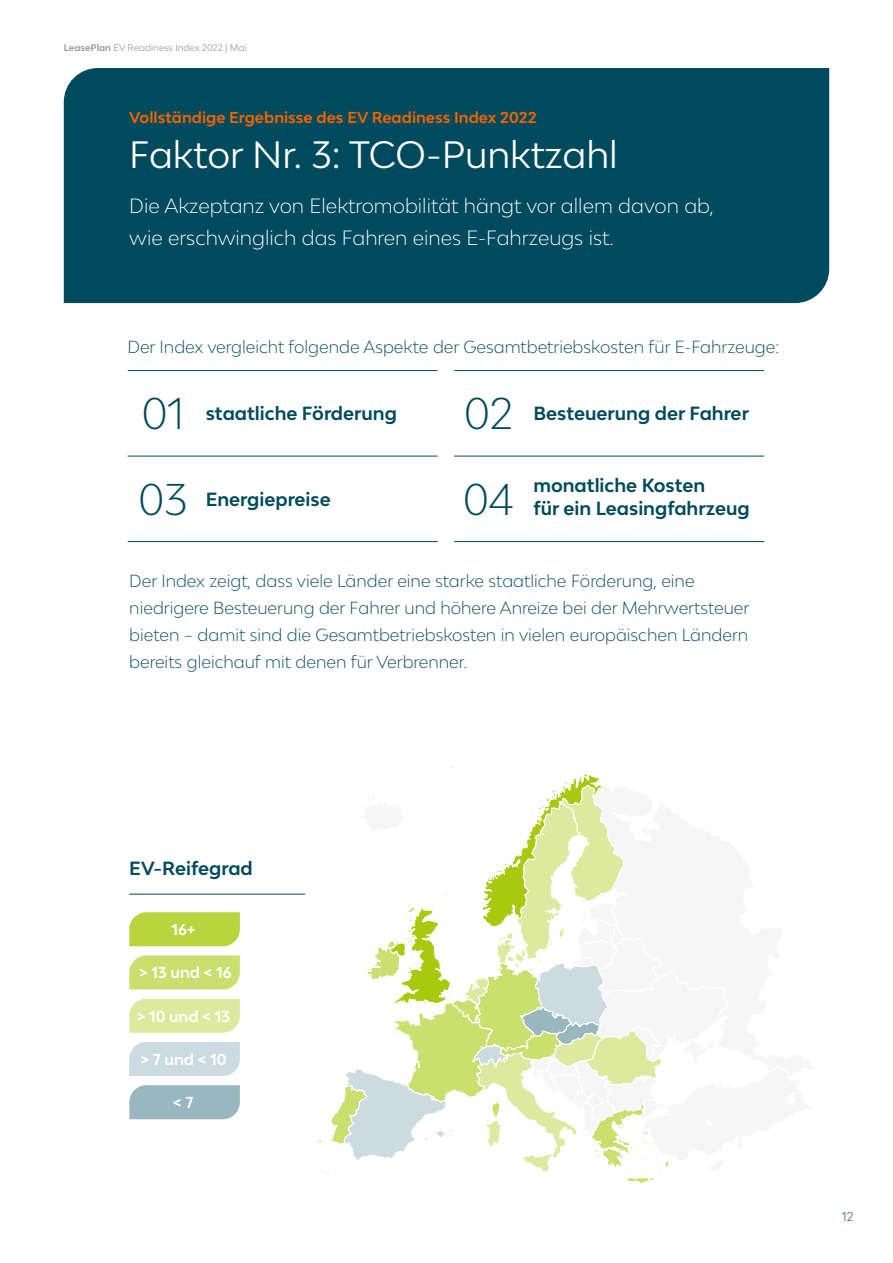
<style>
.page{position:relative;width:893px;height:1263px;background:#fff}
.page>*{position:absolute;margin:0;border:0;box-sizing:border-box;transform-origin:0 0}
.t1{font:300 42px "Lease Plan";color:#004a5d}
.t2{font:36px "Lease Plan";color:#fff}
.t3{font:300 19.5px/31.5px "Lease Plan";color:#fff}
.t4{font:700 18px/22.5px "Lease Plan";color:#004a5d}
.t5{font:300 16.5px/27px "Lease Plan";color:#004a5d}
.t6{font:700 15px "Lease Plan";color:#f06400}
.t7{font:700 15px "Lease Plan";color:#fff}
.t8{font:300 12px "Lease Plan";color:#004a5d}
.t9{font:9px "Lease Plan";color:#989a9a}
.s1{font-weight:700}
</style>
<div class="page">
<div style="left:64px;top:68px;width:765px;height:235px;background:#004a5d"></div>
<svg style="left:317px;top:766px;width:352px;height:417px"></svg>
<svg style="left:129px;top:912px;width:111px;height:34px;background:#bcd546"></svg>
<svg style="left:129px;top:955px;width:111px;height:34px;background:#cde075"></svg>
<svg style="left:129px;top:999px;width:111px;height:34px;background:#dee9a3"></svg>
<div style="left:129px;top:1042px;width:111px;height:34px;background:#ccdbdf"></div>
<svg style="left:129px;top:1085px;width:111px;height:34px;background:#9dbac0"></svg>
<hr style="left:129px;top:894px;width:176px;height:1px;background:#004a5d">
<hr style="left:454px;top:456px;width:310px;height:1px;background:#004a5d">
<hr style="left:128px;top:456px;width:310px;height:1px;background:#004a5d">
<hr style="left:454px;top:370px;width:310px;height:1px;background:#004a5d">
<hr style="left:128px;top:370px;width:309px;height:1px;background:#004a5d">
<hr style="left:454px;top:541px;width:310px;height:1px;background:#004a5d">
<hr style="left:128px;top:541px;width:310px;height:1px;background:#004a5d">
<p class="t9" style="left:64px;top:42px;width:185px"><span class="s1">LeasePlan</span> EV Readiness Index 2022 | Mai</p>
<p class="t6" style="left:129px;top:108px;width:409px">Vollständige Ergebnisse des EV Readiness Index 2022</p>
<h2 class="t2" style="left:129px;top:131px;width:490px">Faktor Nr. 3: TCO-Punktzahl</h2>
<p class="t3" style="left:129px;top:190px;width:586px">Die Akzeptanz von Elektromobilität hängt vor allem davon ab, wie erschwinglich das Fahren eines E-Fahrzeugs ist.</p>
<p class="t5" style="left:128px;top:333px;width:653px">Der Index vergleicht folgende Aspekte der Gesamtbetriebskosten für E-Fahrzeuge:</p>
<h1 class="t1" style="left:142px;top:386px;width:44px">01</h1>
<h1 class="t1" style="left:464px;top:386px;width:51px">02</h1>
<p class="t4" style="left:206px;top:402px;width:193px">staatliche Förderung</p>
<h1 class="t1" style="left:139px;top:472px;width:51px">03</h1>
<h1 class="t1" style="left:463px;top:472px;width:52px">04</h1>
<p class="t4" style="left:206px;top:487px;width:127px">Energiepreise</p>
<p class="t4" style="left:533px;top:402px;width:217px">Besteuerung der Fahrer</p>
<p class="t4" style="left:533px;top:474px;width:218px">monatliche Kosten<br>für ein Leasingfahrzeug</p>
<p class="t5" style="left:129px;top:567px;width:622px">Der Index zeigt, dass viele Länder eine starke staatliche Förderung, eine niedrigere Besteuerung der Fahrer und höhere Anreize bei der Mehrwertsteuer bieten – damit sind die Gesamtbetriebskosten in vielen europäischen Ländern bereits gleichauf mit denen für Verbrenner.</p>
<p class="t4" style="left:129px;top:856px;width:125px">EV-Reifegrad</p>
<p class="t7" style="left:171px;top:920px;width:25px">16+</p>
<p class="t7" style="left:139px;top:963px;width:94px">&gt; 13 und &lt; 16</p>
<p class="t7" style="left:137px;top:1006px;width:95px">&gt; 10 und &lt; 13</p>
<p class="t7" style="left:140px;top:1049px;width:88px">&gt; 7 und &lt; 10</p>
<p class="t7" style="left:173px;top:1092px;width:22px">&lt; 7</p>
<p class="t8" style="left:842px;top:1209px;width:13px">12</p>
</div>
